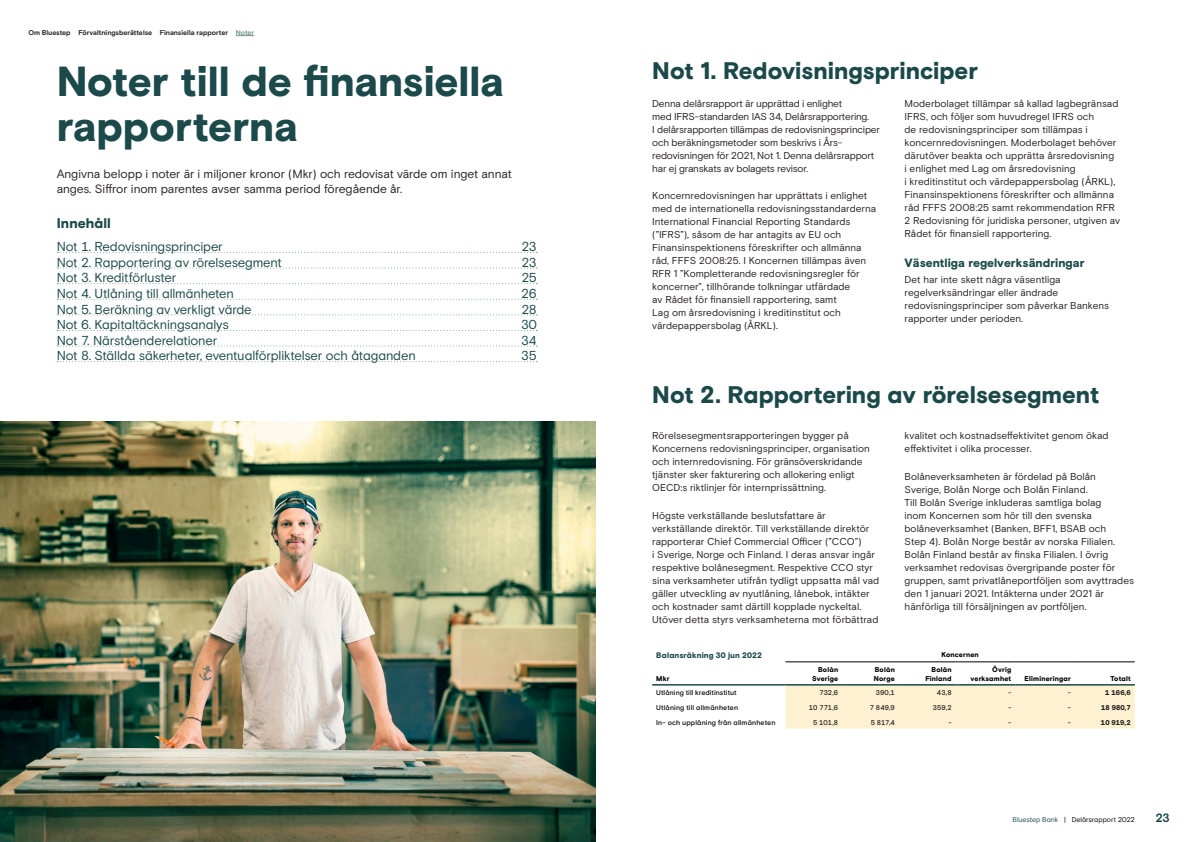
<style>
.page{position:relative;width:1191px;height:842px;background:#fff}
.page>*{position:absolute;margin:0;border:0;box-sizing:border-box;transform-origin:0 0}
.t1{font:900 42px/45px "Basis Grotesque Pro";color:#1c4a4a}
.t2{font:900 24px "Basis Grotesque Pro";color:#1b4949}
.t3{font:900 14px "Basis Grotesque Pro";color:#1b4949}
.t4{font:13px "Basis Grotesque Pro";letter-spacing:-.015em;color:#1b4949}
.t5{font:12px/14.4px "Basis Grotesque Pro";color:#231f20}
.t6{font:900 12px "Basis Grotesque Pro";color:#1b4949}
.t7{font:700 12px "Basis Grotesque Pro";color:#1b4949}
.t8{font:10px/13px "Basis Grotesque Pro";color:#231f20}
.t9{font:10px/13px "Basis Grotesque Pro";letter-spacing:-.02em;color:#231f20}
.t10{font:900 8px "Basis Grotesque Pro";letter-spacing:.02em;color:#1b4949}
.t11{font:900 7px/8.4px "Basis Grotesque Pro";letter-spacing:.02em;color:#000;text-align:right}
.t12{font:500 7px "Basis Grotesque Pro";letter-spacing:.02em;color:#000}
.t13{font:700 7px "Basis Grotesque Pro";color:#231f20}
.t14{font:500 7px "Basis Grotesque Pro";letter-spacing:.005em;color:#231f20}
.t15{font:7px "Basis Grotesque Pro";letter-spacing:-.005em;color:#000}
.t16{font:900 7px "Basis Grotesque Pro";letter-spacing:.02em;color:#231f20}
.s1{color:#72968a}
.s2{color:#1b4949}
</style>
<div class="page">
<svg style="left:57px;top:252px;width:480px;height:1px"></svg>
<svg style="left:57px;top:268px;width:480px;height:1px"></svg>
<svg style="left:57px;top:283px;width:480px;height:1px"></svg>
<svg style="left:57px;top:299px;width:480px;height:1px"></svg>
<svg style="left:57px;top:314px;width:480px;height:1px"></svg>
<svg style="left:57px;top:330px;width:480px;height:1px"></svg>
<svg style="left:57px;top:346px;width:480px;height:1px"></svg>
<svg style="left:57px;top:361px;width:480px;height:1px"></svg>
<img style="left:0;top:421px;width:595px;height:421px">
<hr style="left:652px;top:684px;width:133px;height:2px;background:#1b4949">
<div style="left:785px;top:684px;width:349px;height:44px;background:#fdf1d1"></div>
<hr style="left:1078px;top:684px;width:56px;height:2px;background:#1b4949">
<hr style="left:785px;top:661px;width:57px;height:1px;background:#000">
<hr style="left:842px;top:661px;width:57px;height:1px;background:#000">
<hr style="left:899px;top:661px;width:56px;height:1px;background:#000">
<hr style="left:958px;top:661px;width:57px;height:1px;background:#000">
<hr style="left:1018px;top:661px;width:57px;height:1px;background:#000">
<hr style="left:1078px;top:661px;width:56px;height:1px;background:#000">
<svg style="left:236px;top:35px;width:18px;height:1px"></svg>
<p class="t13" style="left:28px;top:28px;width:227px">Om Bluestep Förvaltningsberättelse Finansiella rapporter <span class="s1">Noter</span></p>
<h1 class="t1" style="left:57px;top:61px;width:449px">Noter till de finansiella rapporterna</h1>
<p class="t5" style="left:57px;top:167px;width:457px">Angivna belopp i noter är i miljoner kronor (Mkr) och redovisat värde om inget annat anges. Siffror inom parentes avser samma period föregående år.</p>
<h3 class="t3" style="left:57px;top:215px;width:55px">Innehåll</h3>
<h3 class="t4" style="left:57px;top:239px;width:168px">Not 1. Redovisningsprinciper</h3>
<h3 class="t4" style="left:521px;top:239px;width:17px">23</h3>
<h3 class="t4" style="left:57px;top:255px;width:227px">Not 2. Rapportering av rörelsesegment</h3>
<h3 class="t4" style="left:521px;top:255px;width:17px">23</h3>
<h3 class="t4" style="left:57px;top:270px;width:121px">Not 3. Kreditförluster</h3>
<h3 class="t4" style="left:521px;top:270px;width:17px">25</h3>
<h3 class="t4" style="left:57px;top:286px;width:179px">Not 4. Utlåning till allmänheten</h3>
<h3 class="t4" style="left:521px;top:286px;width:17px">26</h3>
<h3 class="t4" style="left:57px;top:301px;width:196px">Not 5. Beräkning av verkligt värde</h3>
<h3 class="t4" style="left:521px;top:301px;width:17px">28</h3>
<h3 class="t4" style="left:57px;top:317px;width:174px">Not 6. Kapitaltäckningsanalys</h3>
<h3 class="t4" style="left:521px;top:317px;width:17px">30</h3>
<h3 class="t4" style="left:57px;top:333px;width:162px">Not 7. Närståenderelationer</h3>
<h3 class="t4" style="left:521px;top:333px;width:17px">34</h3>
<h3 class="t4" style="left:57px;top:348px;width:360px">Not 8. Ställda säkerheter, eventualförpliktelser och åtaganden</h3>
<h3 class="t4" style="left:521px;top:348px;width:17px">35</h3>
<h2 class="t2" style="left:652px;top:57px;width:327px">Not 1. Redovisningsprinciper</h2>
<p class="t9" style="left:652px;top:97px;width:229px">Denna delårsrapport är upprättad i enlighet<br>med IFRS-standarden IAS 34, Delårsrapportering.<br>I delårsrapporten tillämpas de redovisningsprinciper och beräkningsmetoder som beskrivs i Års&shy;redovisningen för 2021, Not 1. Denna delårsrapport har ej granskats av bolagets revisor.</p>
<p class="t8" style="left:652px;top:190px;width:225px">Koncernredovisningen har upprättats i enlighet med de internationella redovisningsstandarderna International Financial Reporting Standards (”IFRS”), såsom de har antagits av EU och Finansinspektionens föreskrifter och allmänna råd, FFFS 2008:25. I Koncernen tillämpas även RFR 1 ”Kompletterande redovisningsregler för koncerner”, tillhörande tolkningar utfärdade<br>av Rådet för finansiell rapportering, samt<br>Lag om årsredovisning i kreditinstitut och värdepappersbolag (ÅRKL).</p>
<p class="t8" style="left:904px;top:97px;width:217px">Moderbolaget tillämpar så kallad lagbegränsad IFRS, och följer som huvudregel IFRS och<br>de redovisningsprinciper som tillämpas i koncernredovisningen. Moderbolaget behöver därutöver beakta och upprätta årsredovisning<br>i enlighet med Lag om årsredovisning<br>i kreditinstitut och värdepappersbolag (ÅRKL), Finansinspektionens föreskrifter och allmänna råd FFFS 2008:25 samt rekommendation RFR 2 Redovisning för juridiska personer, utgiven av Rådet för finansiell rapportering.</p>
<p class="t6" style="left:904px;top:256px;width:181px">Väsentliga regelverksändringar</p>
<p class="t8" style="left:904px;top:273px;width:206px">Det har inte skett några väsentliga regelverksändringar eller ändrade redovisningsprinciper som påverkar Bankens rapporter under perioden.</p>
<h2 class="t2" style="left:652px;top:381px;width:448px">Not 2. Rapportering av rörelsesegment</h2>
<p class="t8" style="left:652px;top:430px;width:219px">Rörelsesegmentsrapporteringen bygger på Koncernens redovisningsprinciper, organisation och internredovisning. För gränsöverskridande tjänster sker fakturering och allokering enligt OECD:s riktlinjer för internprissättning.</p>
<p class="t8" style="left:652px;top:509px;width:228px">Högste verkställande beslutsfattare är verkställande direktör. Till verkställande direktör rapporterar Chief Commercial Officer (”CCO”)<br>i Sverige, Norge och Finland. I deras ansvar ingår respektive bolånesegment. Respektive CCO styr sina verksamheter utifrån tydligt uppsatta mål vad gäller utveckling av nyutlåning, lånebok, intäkter och kostnader samt därtill kopplade nyckeltal.<br>Utöver detta styrs verksamheterna mot förbättrad</p>
<p class="t8" style="left:904px;top:430px;width:205px">kvalitet och kostnadseffektivitet genom ökad effektivitet i olika processer.</p>
<p class="t8" style="left:904px;top:470px;width:231px">Bolåneverksamheten är fördelad på Bolån Sverige, Bolån Norge och Bolån Finland.<br>Till Bolån Sverige inkluderas samtliga bolag<br>inom Koncernen som hör till den svenska bolåneverksamhet (Banken, BFF1, BSAB och<br>Step 4). Bolån Norge består av norska Filialen.<br>Bolån Finland består av finska Filialen. I övrig verksamhet redovisas övergripande poster för gruppen, samt privatlåneportföljen som avyttrades den 1 januari 2021. Intäkterna under 2021 är hänförliga till försäljningen av portföljen.</p>
<p class="t10" style="left:656px;top:650px;width:107px">Balansräkning 30 jun 2022</p>
<p class="t11" style="left:941px;top:651px;width:39px">Koncernen</p>
<p class="t11" style="left:656px;top:674px;width:15px">Mkr</p>
<p class="t11" style="left:812px;top:666px;width:28px">Bolån<br>Sverige</p>
<p class="t11" style="left:873px;top:666px;width:23px;text-align:left">Bolån<br>Norge</p>
<p class="t11" style="left:925px;top:666px;width:28px">Bolån<br>Finland</p>
<p class="t11" style="left:970px;top:666px;width:42px">Övrig verksamhet</p>
<p class="t11" style="left:1024px;top:674px;width:48px">Elimineringar</p>
<p class="t11" style="left:1110px;top:674px;width:22px">Totalt</p>
<p class="t12" style="left:656px;top:689px;width:82px">Utlåning till kreditinstitut</p>
<p class="t14" style="left:819px;top:689px;width:20px">732,6</p>
<p class="t14" style="left:875px;top:689px;width:21px">390,1</p>
<p class="t14" style="left:937px;top:689px;width:16px">43,8</p>
<p class="t14" style="left:1008px;top:689px;width:5px">-</p>
<p class="t14" style="left:1067px;top:689px;width:5px">-</p>
<p class="t16" style="left:1105px;top:689px;width:27px">1 166,6</p>
<p class="t12" style="left:656px;top:703px;width:83px">Utlåning till allmänheten</p>
<p class="t14" style="left:809px;top:703px;width:31px">10 771,6</p>
<p class="t14" style="left:869px;top:703px;width:27px">7 849,9</p>
<p class="t14" style="left:932px;top:703px;width:20px">359,2</p>
<p class="t14" style="left:1008px;top:703px;width:5px">-</p>
<p class="t14" style="left:1067px;top:703px;width:5px">-</p>
<p class="t16" style="left:1101px;top:703px;width:31px">18 980,7</p>
<p class="t12" style="left:656px;top:718px;width:121px">In- och upplåning från allmänheten</p>
<p class="t14" style="left:813px;top:718px;width:27px">5 101,8</p>
<p class="t14" style="left:870px;top:718px;width:26px">5 817,4</p>
<p class="t14" style="left:948px;top:718px;width:5px">-</p>
<p class="t14" style="left:1008px;top:718px;width:5px">-</p>
<p class="t14" style="left:1067px;top:718px;width:5px">-</p>
<p class="t16" style="left:1100px;top:718px;width:31px">10 919,2</p>
<p class="t15" style="left:1012px;top:816px;width:124px"><span class="s2">Bluestep Bank</span> | Delårsrapport 2022</p>
<p class="t7" style="left:1155px;top:811px;width:15px">23</p>
</div>
